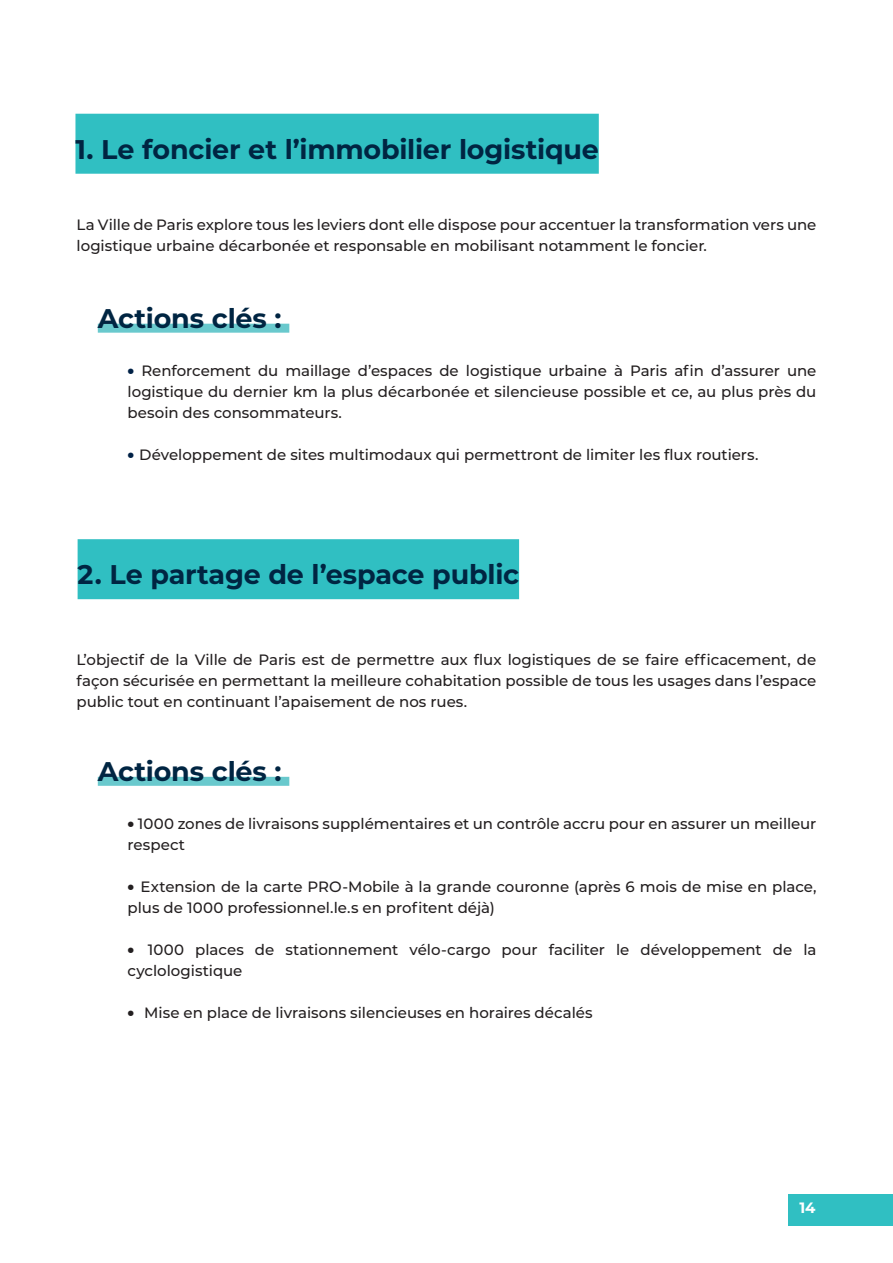
<style>
.page{position:relative;width:893px;height:1263px;background:#fff}
.page>*{position:absolute;margin:0;border:0;box-sizing:border-box;transform-origin:0 0}
.t1{font:700 27px "Montserrat";letter-spacing:-.005em;color:#002542}
.t2{font:500 15px/21px "Montserrat";color:#231f20}
.t3{font:700 15px "Montserrat";color:#fff}
.s1{font-weight:900;font-size:16.5px;color:#002146}
.s2{font-weight:900;font-size:16.5px}
</style>
<div class="page">
<div style="left:789px;top:1194px;width:104px;height:32px;background:#30bfc2"></div>
<div style="left:75px;top:114px;width:524px;height:60px;background:#30bfc2"></div>
<div style="left:78px;top:539px;width:441px;height:60px;background:#30bfc2"></div>
<div style="left:98px;top:777px;width:191px;height:9px;background:#69c9cd"></div>
<div style="left:98px;top:324px;width:191px;height:9px;background:#69c9cd"></div>
<p class="t1" style="left:75px;top:130px;width:525px">1. Le foncier et l’immobilier logistique</p>
<p class="t2" style="left:77px;top:214px;width:741px">La Ville de Paris explore tous les leviers dont elle dispose pour accentuer la transformation vers une logistique urbaine décarbonée et responsable en mobilisant notamment le foncier.</p>
<p class="t1" style="left:98px;top:299px;width:185px">Actions clés :</p>
<p class="t2" style="left:128px;top:360px;width:690px;text-align:justify"><span class="s1">•</span> Renforcement du maillage d’espaces de logistique urbaine à Paris afin d’assurer une logistique du dernier km la plus décarbonée et silencieuse possible et ce, au plus près du besoin des consommateurs.</p>
<p class="t2" style="left:128px;top:444px;width:632px"><span class="s1">•</span> Développement de sites multimodaux qui permettront de limiter les flux routiers.</p>
<p class="t1" style="left:78px;top:555px;width:443px">2. Le partage de l’espace public</p>
<p class="t2" style="left:77px;top:649px;width:741px;text-align:justify">L’objectif de la Ville de Paris est de permettre aux flux logistiques de se faire efficacement, de façon sécurisée en permettant la meilleure cohabitation possible de tous les usages dans l’espace public tout en continuant l’apaisement de nos rues.</p>
<p class="t1" style="left:98px;top:752px;width:185px">Actions clés :</p>
<p class="t2" style="left:128px;top:813px;width:690px"><span class="s2">•</span> 1000 zones de livraisons supplémentaires et un contrôle accru pour en assurer un meilleur respect</p>
<p class="t2" style="left:128px;top:876px;width:690px"><span class="s2">•</span> Extension de la carte PRO-Mobile à la grande couronne (après 6 mois de mise en place, plus de 1000 professionnel.le.s en profitent déjà)</p>
<p class="t2" style="left:128px;top:939px;width:690px"><span class="s2">•</span> 1000 places de stationnement vélo-cargo pour faciliter le développement de la cyclologistique</p>
<p class="t2" style="left:128px;top:1002px;width:467px"><span class="s2">•</span> Mise en place de livraisons silencieuses en horaires décalés</p>
<p class="t3" style="left:799px;top:1196px;width:18px">14</p>
</div>
